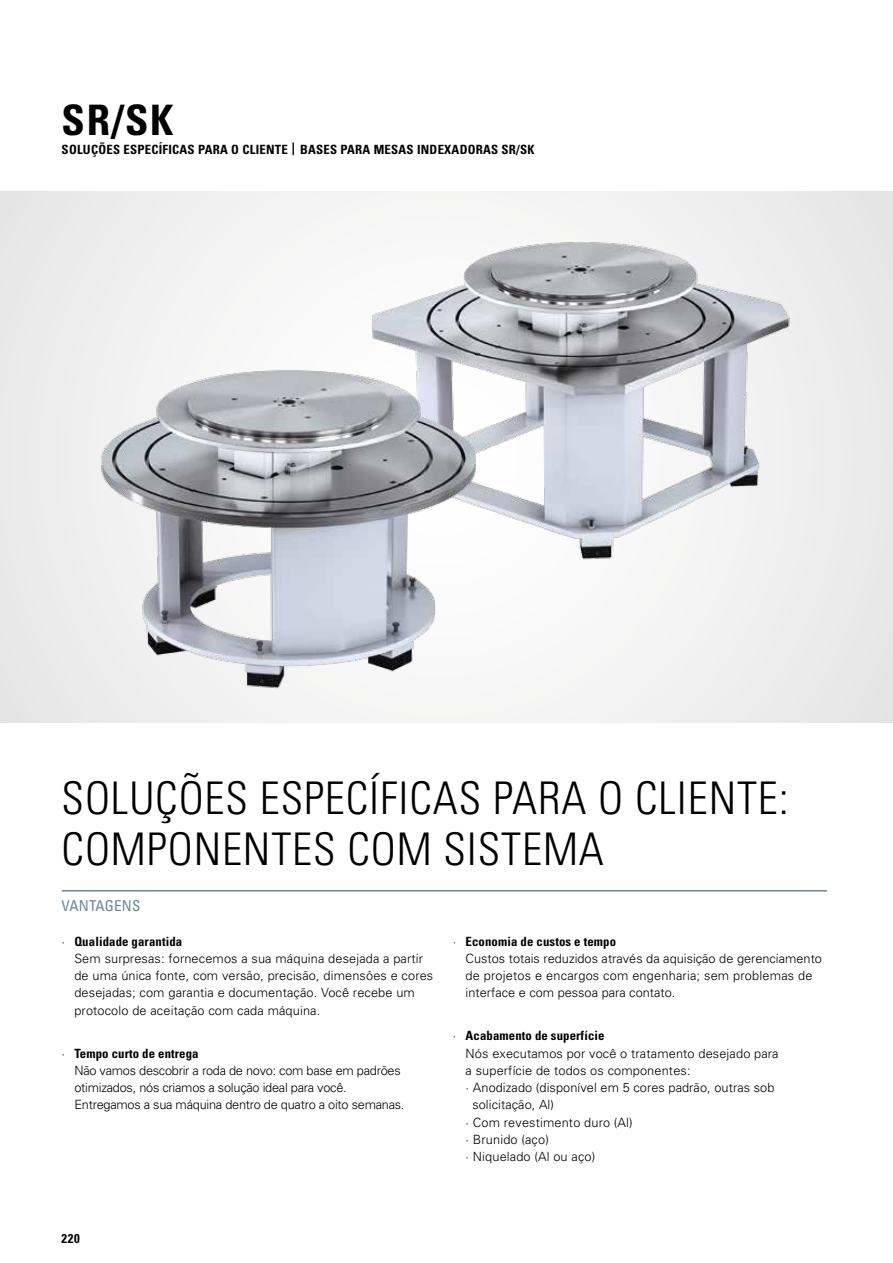
<style>
.page{position:relative;width:893px;height:1263px;background:#fff}
.page>*{position:absolute;margin:0;border:0;box-sizing:border-box;transform-origin:0 0}
.t1{font:300 condensed 45px/51px "Univers";letter-spacing:.02em;color:#000}
.t2{font:700 condensed 42px "Univers";color:#000}
.t3{font:condensed 15px "Univers";letter-spacing:.01em;color:#6c879c}
.t4{font:300 12.75px/17.2px "Univers";letter-spacing:.01em;color:#000}
.t5{font:300 12.75px/17.2px "Univers";letter-spacing:-.02em;color:#000}
.t6{font:700 condensed 12.75px "Univers";letter-spacing:.02em;color:#000}
.s1{font-weight:700;font-stretch:condensed}
.s2{font-weight:300;font-stretch:normal}
</style>
<div class="page">
<div style="left:0;top:191px;width:893px;height:532px;background:#eee"></div>
<img style="left:356px;top:242px;width:434px;height:321px">
<img style="left:101px;top:316px;width:388px;height:372px">
<hr style="left:62px;top:890px;width:765px;height:1px;background:#6c879c">
<h2 class="t2" style="left:62px;top:94px;width:113px">SR/SK</h2>
<p class="t6" style="left:62px;top:142px;width:474px">SOLUÇÕES ESPECÍFICAS PARA O CLIENTE | BASES PARA MESAS INDEXADORAS SR/SK</p>
<h1 class="t1" style="left:62px;top:772px;width:729px">SOLUÇÕES ESPECÍFICAS PARA O CLIENTE:<br>COMPONENTES COM SISTEMA</h1>
<p class="t3" style="left:62px;top:896px;width:80px">VANTAGENS</p>
<p class="t4" style="left:74px;top:932px;width:360px;text-indent:-13px">· <span class="s1">Qualidade garantida<br></span>Sem surpresas: fornecemos a sua máquina desejada a partir de uma única fonte, com versão, precisão, dimensões e cores desejadas; com garantia e documentação. Você recebe um protocolo de aceitação com cada máquina.</p>
<p class="t5" style="left:74px;top:1044px;width:332px;text-indent:-13px">· <span class="s1">Tempo curto de entrega<br></span>Não vamos descobrir a roda de novo: com base em padrões otimizados, nós criamos a solução ideal para você.<br>Entregamos a sua máquina dentro de quatro a oito semanas.</p>
<p class="t4" style="left:466px;top:932px;width:358px;text-indent:-13px">· <span class="s1">Economia de custos e tempo<br></span>Custos totais reduzidos através da aquisição de gerenciamento de projetos e encargos com engenharia; sem problemas de interface e com pessoa para contato.</p>
<p class="t6" style="left:453px;top:1028px;width:153px"><span class="s2">·</span> Acabamento de superfície</p>
<p class="t4" style="left:466px;top:1044px;width:315px">Nós executamos por você o tratamento desejado para</p>
<p class="t4" style="left:466px;top:1061px;width:226px">a superfície de todos os componentes:</p>
<p class="t4" style="left:466px;top:1079px;width:310px">· Anodizado (disponível em 5 cores padrão, outras sob</p>
<p class="t4" style="left:472px;top:1096px;width:83px">solicitação, Al)</p>
<p class="t4" style="left:466px;top:1113px;width:169px">· Com revestimento duro (Al)</p>
<p class="t4" style="left:466px;top:1130px;width:85px">· Brunido (aço)</p>
<p class="t4" style="left:466px;top:1148px;width:131px">· Niquelado (Al ou aço)</p>
<p class="t6" style="left:62px;top:1231px;width:20px">220</p>
</div>
